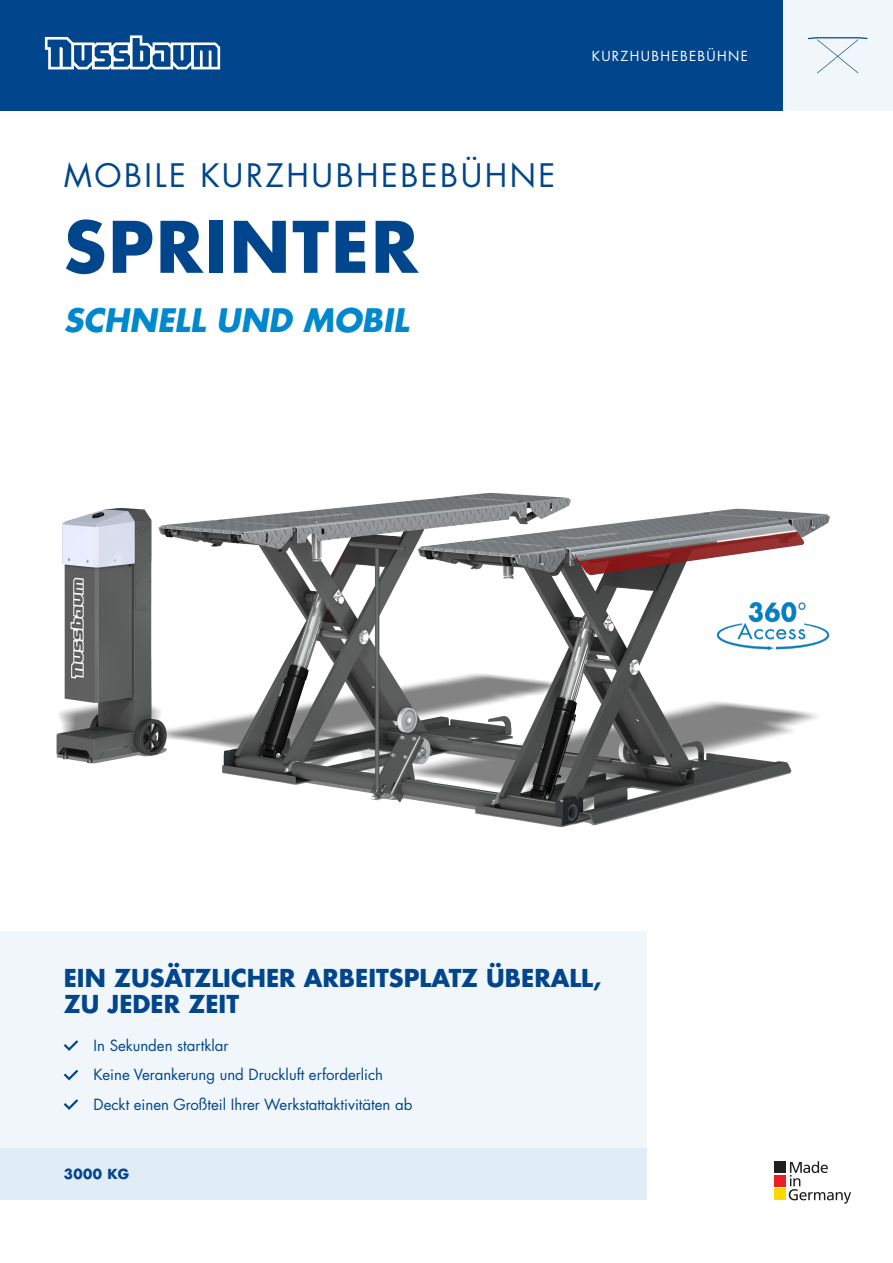
<style>
.page{position:relative;width:893px;height:1263px;background:#fff}
.page>*{position:absolute;margin:0;border:0;box-sizing:border-box;transform-origin:0 0}
.t1{font:700 69px "Futura LT Pro";letter-spacing:.03em;color:#01468c}
.t2{font:31.5px "Futura LT Pro";letter-spacing:.08em;color:#01468c}
.t3{font:italic 700 31.5px "Futura LT Pro";color:#0088ce}
.t4{font:700 24px/25.5px "Futura LT Pro";color:#01468c}
.t5{font:15px "Futura LT Pro";color:#01468c}
.t6{font:13.5px "Futura LT Pro";letter-spacing:.1em;color:#fff}
.t7{font:700 13.5px "Futura LT Pro";letter-spacing:.03em;color:#01468c}
</style>
<div class="page">
<img style="left:56px;top:493px;width:774px;height:335px">
<div style="left:782px;top:0;width:111px;height:111px;background:#f0f6fa"></div>
<div style="left:0;top:0;width:782px;height:111px;background:#01468c"></div>
<svg style="left:45px;top:35px;width:175px;height:34px"></svg>
<svg style="left:808px;top:37px;width:59px;height:36px"></svg>
<div style="left:775px;top:1161px;width:11px;height:12px;background:#231f20"></div>
<div style="left:775px;top:1175px;width:11px;height:11px;background:#ee1d23"></div>
<div style="left:775px;top:1188px;width:11px;height:12px;background:#ffd801"></div>
<svg style="left:789px;top:1161px;width:62px;height:42px"></svg>
<img style="left:717px;top:595px;width:112px;height:60px">
<div style="left:0;top:931px;width:646px;height:268px;background:#f0f6fa"></div>
<svg style="left:64px;top:1040px;width:14px;height:11px"></svg>
<svg style="left:64px;top:1070px;width:14px;height:10px"></svg>
<svg style="left:64px;top:1099px;width:14px;height:11px"></svg>
<div style="left:0;top:1148px;width:646px;height:51px;background:#e1edf6"></div>
<p class="t2" style="left:64px;top:154px;width:493px">MOBILE KURZHUBHEBEBÜHNE</p>
<p class="t1" style="left:64px;top:194px;width:356px">SPRINTER</p>
<p class="t3" style="left:64px;top:296px;width:346px">SCHNELL UND MOBIL</p>
<p class="t6" style="left:592px;top:47px;width:158px">KURZHUBHEBEBÜHNE</p>
<p class="t4" style="left:64px;top:965px;width:539px">EIN ZUSÄTZLICHER ARBEITSPLATZ ÜBERALL,<br>ZU JEDER ZEIT</p>
<p class="t5" style="left:94px;top:1035px;width:137px">In Sekunden startklar</p>
<p class="t5" style="left:94px;top:1064px;width:291px">Keine Verankerung und Druckluft erforderlich</p>
<p class="t5" style="left:94px;top:1094px;width:320px">Deckt einen Großteil Ihrer Werkstattaktivitäten ab</p>
<p class="t7" style="left:64px;top:1163px;width:67px">3000 KG</p>
</div>
